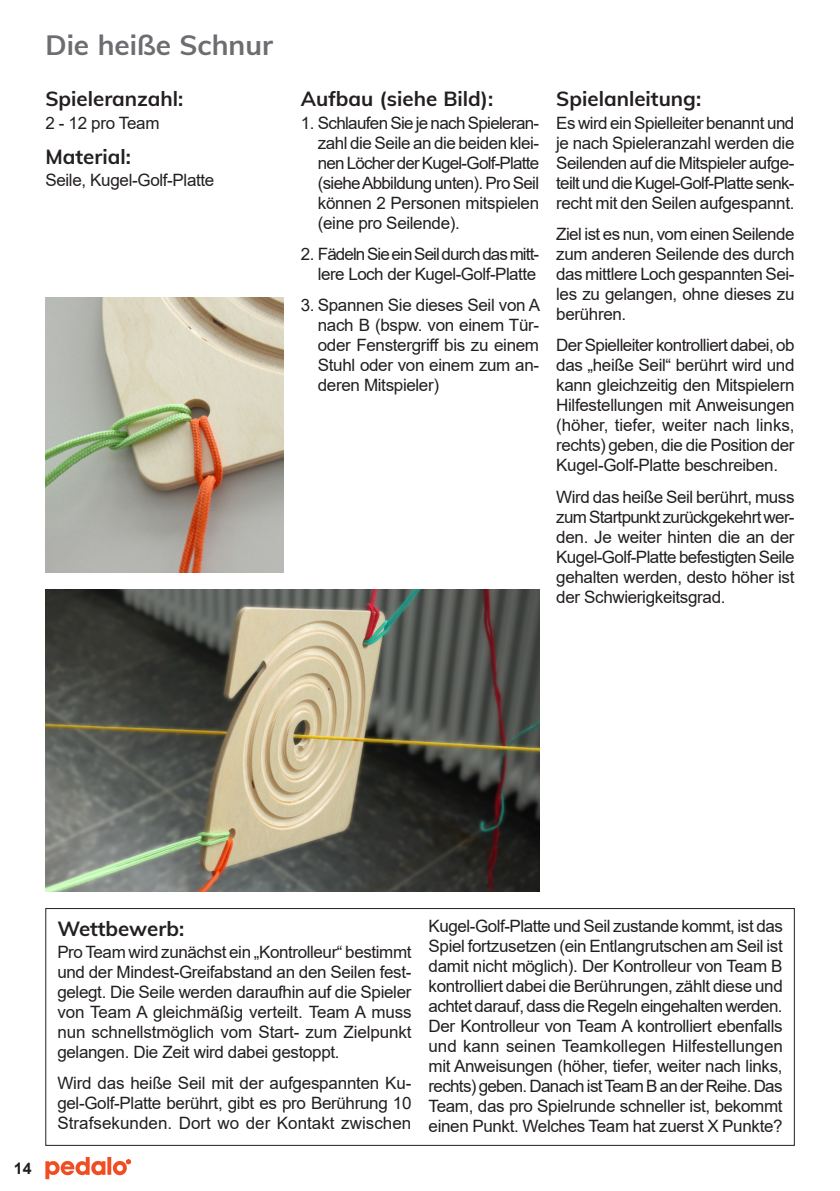
<style>
.page{position:relative;width:840px;height:1191px;background:#fff}
.page>*{position:absolute;margin:0;border:0;box-sizing:border-box;transform-origin:0 0}
.Txt_-Headline{font:700 27.8px "Muli";color:#6c6d70}
.Art_-Bezeichnung{font:700 20.4px "Muli";color:#231f20}
.Fliestext{font:17px/20px "Arial";letter-spacing:-.02em;color:#231f20;text-align:justify}
.Fliestext-2{font:17px/20px "Arial";letter-spacing:-.055em;color:#231f20;text-align:right}
.t1{font:700 16px "Arial";color:#231f20}
</style>
<div class="page">
<svg style="left:45px;top:1157px;width:85px;height:22px"></svg>
<div style="left:45px;top:908px;width:749px;height:237px;border:1px solid #231f20"></div>
<img style="left:45px;top:590px;width:494px;height:301px">
<img style="left:45px;top:298px;width:238px;height:274px">
<p class="Txt_-Headline" style="left:45px;top:25px;width:229px">Die heiße Schnur</p>
<p class="Art_-Bezeichnung" style="left:45px;top:84px;width:139px">Spieleranzahl:</p>
<p class="Fliestext" style="left:45px;top:113px;width:115px">2 - 12 pro Team</p>
<p class="Art_-Bezeichnung" style="left:45px;top:142px;width:87px">Material:</p>
<p class="Fliestext" style="left:45px;top:170px;width:170px">Seile, Kugel-Golf-Platte</p>
<p class="Art_-Bezeichnung" style="left:300px;top:84px;width:194px">Aufbau (siehe Bild):</p>
<p class="Fliestext" style="left:317px;top:113px;width:223px;text-indent:-17px">1. Schlaufen Sie je nach Spieleran&shy;zahl die Seile an die beiden klei&shy;nen Löcher der Kugel-Golf-Platte (siehe Abbildung unten). Pro Seil können 2 Personen mitspielen (eine pro Seilende).</p>
<p class="Fliestext-2" style="left:300px;top:244px;width:240px">2. Fädeln Sie ein Seil durch das mitt&shy;lere Loch der Kugel-Golf-Platte</p>
<p class="Fliestext" style="left:317px;top:295px;width:223px;text-indent:-17px">3. Spannen Sie dieses Seil von A nach B (bspw. von einem Tür&shy;oder Fenstergriff bis zu einem Stuhl oder von einem zum an&shy;deren Mitspieler)</p>
<p class="Art_-Bezeichnung" style="left:556px;top:84px;width:146px">Spielanleitung:</p>
<p class="Fliestext" style="left:556px;top:113px;width:240px">Es wird ein Spielleiter benannt und je nach Spieleranzahl werden die Seilenden auf die Mitspieler aufge&shy;teilt und die Kugel-Golf-Platte senk&shy;recht mit den Seilen aufgespannt.</p>
<p class="Fliestext" style="left:556px;top:224px;width:240px">Ziel ist es nun, vom einen Seilende zum anderen Seilende des durch das mittlere Loch gespannten Sei&shy;les zu gelangen, ohne dieses zu berühren.</p>
<p class="Fliestext" style="left:556px;top:335px;width:240px">Der Spielleiter kontrolliert dabei, ob das „heiße Seil“ berührt wird und kann gleichzeitig den Mitspielern Hilfestellungen mit Anweisungen (höher, tiefer, weiter nach links, rechts) geben, die die Position der Kugel-Golf-Platte beschreiben.</p>
<p class="Fliestext" style="left:556px;top:487px;width:240px">Wird das heiße Seil berührt, muss zum Startpunkt zurückgekehrt wer&shy;den. Je weiter hinten die an der Kugel-Golf-Platte befestigten Seile gehalten werden, desto höher ist der Schwierigkeitsgrad.</p>
<p class="t1" style="left:14px;top:1157px;width:19px">14</p>
<p class="Art_-Bezeichnung" style="left:57px;top:913px;width:128px">Wettbewerb:</p>
<p class="Fliestext" style="left:57px;top:942px;width:355px">Pro Team wird zunächst ein „Kontrolleur“ bestimmt und der Mindest-Greifabstand an den Seilen fest&shy;gelegt. Die Seile werden daraufhin auf die Spieler von Team A gleichmäßig verteilt. Team A muss nun schnellstmöglich vom Start- zum Zielpunkt gelangen. Die Zeit wird dabei gestoppt.</p>
<p class="Fliestext" style="left:57px;top:1073px;width:355px">Wird das heiße Seil mit der aufgespannten Ku&shy;gel-Golf-Platte berührt, gibt es pro Berührung 10<br>Strafsekunden. Dort wo der Kontakt zwischen</p>
<p class="Fliestext" style="left:428px;top:916px;width:355px">Kugel-Golf-Platte und Seil zustande kommt, ist das Spiel fortzusetzen (ein Entlangrutschen am Seil ist damit nicht möglich). Der Kontrolleur von Team B kontrolliert dabei die Berührungen, zählt diese und achtet darauf, dass die Regeln eingehalten werden.<br>Der Kontrolleur von Team A kontrolliert ebenfalls und kann seinen Teamkollegen Hilfestellungen mit Anweisungen (höher, tiefer, weiter nach links, rechts) geben. Danach ist Team B an der Reihe. Das Team, das pro Spielrunde schneller ist, bekommt einen Punkt. Welches Team hat zuerst X Punkte?</p>
</div>
